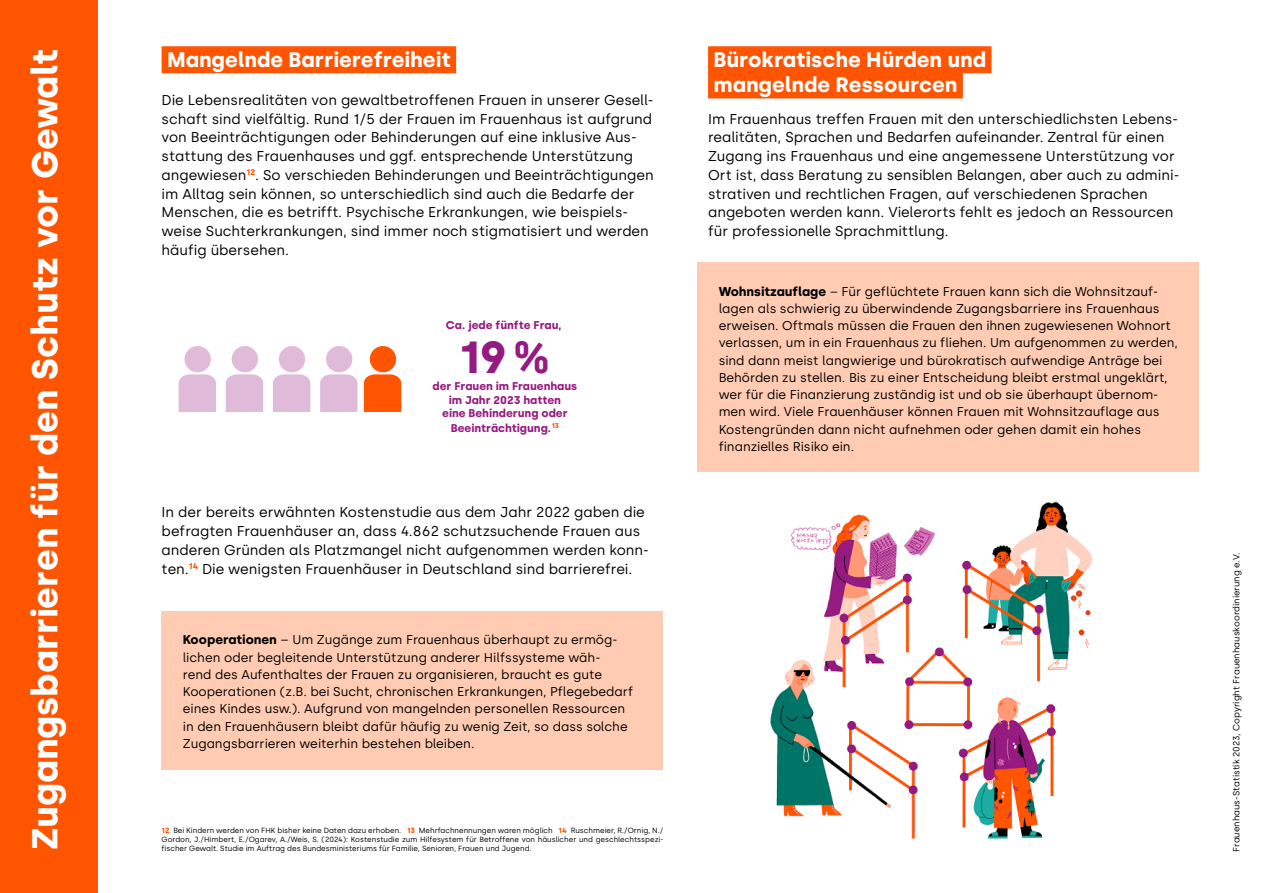
<style>
.page{position:relative;width:1263px;height:893px;background:#fff}
.page>*{position:absolute;margin:0;border:0;box-sizing:border-box;transform-origin:0 0}
.t1{font:700 45px "Silka";color:#961b80}
.t2{font:700 36px "Silka";color:#fff}
.t3{font:700 21px/25.2px "Silka";color:#fff}
.t4{font:14.25px/18.8px "Silka";color:#000}
.t5{font:12.75px/17.2px "Silka";color:#000}
.t6{font:700 11.25px/13.8px "Silka";color:#961b80;text-align:center}
.t7{font:9px "Silka";color:#000}
.t8{font:7.5px/9px "Silka";color:#000;text-align:justify}
.s1{font-weight:700}
.s2{font-weight:700;color:#ff5400}
</style>
<div class="page">
<div style="left:0;top:0;width:98px;height:893px;background:#ff5400"></div>
<div style="left:162px;top:46px;width:294px;height:27px;background:#ff5400"></div>
<div style="left:708px;top:46px;width:283px;height:27px;background:#ff5400"></div>
<div style="left:708px;top:71px;width:255px;height:27px;background:#ff5400"></div>
<div style="left:697px;top:262px;width:502px;height:210px;background:#ffccb3"></div>
<div style="left:162px;top:611px;width:501px;height:158px;background:#ffccb3"></div>
<svg style="left:320px;top:374px;width:37px;height:38px"></svg>
<div style="left:326px;top:346px;width:26px;height:26px;background:#dfbbd9;border-radius:50%"></div>
<svg style="left:273px;top:374px;width:37px;height:38px"></svg>
<div style="left:279px;top:346px;width:26px;height:26px;background:#dfbbd9;border-radius:50%"></div>
<svg style="left:226px;top:374px;width:37px;height:38px"></svg>
<div style="left:232px;top:346px;width:26px;height:26px;background:#dfbbd9;border-radius:50%"></div>
<svg style="left:179px;top:374px;width:37px;height:38px"></svg>
<div style="left:185px;top:346px;width:26px;height:26px;background:#dfbbd9;border-radius:50%"></div>
<svg style="left:364px;top:374px;width:37px;height:38px"></svg>
<div style="left:370px;top:346px;width:26px;height:26px;background:#ff5400;border-radius:50%"></div>
<img style="left:770px;top:501px;width:323px;height:338px">
<h2 class="t2" style="left:24px;top:850px;width:802px;rotate:-90deg">Zugangsbarrieren für den Schutz vor Gewalt</h2>
<h3 class="t3" style="left:167px;top:47px;width:285px">Mangelnde Barrierefreiheit</h3>
<p class="t4" style="left:162px;top:90px;width:494px">Die Lebensrealitäten von gewaltbetroffenen Frauen in unserer Gesell&shy;schaft sind vielfältig. Rund 1/5 der Frauen im Frauenhaus ist aufgrund von Beeinträchtigungen oder Behinderungen auf eine inklusive Aus&shy;stattung des Frauenhauses und ggf. entsprechende Unterstützung angewiesen<sup>12</sup>. So verschieden Behinderungen und Beeinträchtigungen im Alltag sein können, so unterschiedlich sind auch die Bedarfe der Menschen, die es betrifft. Psychische Erkrankungen, wie beispiels&shy;weise Suchterkrankungen, sind immer noch stigmatisiert und werden häufig übersehen.</p>
<p class="t6" style="left:446px;top:318px;width:117px">Ca. jede fünfte Frau,</p>
<h1 class="t1" style="left:459px;top:330px;width:92px">19%</h1>
<p class="t6" style="left:433px;top:379px;width:146px">der Frauen im Frauenhaus im Jahr 2023 hatten<br>eine Behinderung oder<br>Beeinträchtigung.<sup>13</sup></p>
<p class="t4" style="left:162px;top:503px;width:489px">In der bereits erwähnten Kostenstudie aus dem Jahr 2022 gaben die befragten Frauenhäuser an, dass 4.862 schutzsuchende Frauen aus anderen Gründen als Platzmangel nicht aufgenommen werden konn&shy;ten.<sup>14</sup> Die wenigsten Frauenhäuser in Deutschland sind barrierefrei.</p>
<p class="t5" style="left:183px;top:631px;width:452px"><span class="s1">Kooperationen</span> – Um Zugänge zum Frauenhaus überhaupt zu ermög&shy;lichen oder begleitende Unterstützung anderer Hilfssysteme wäh-<br>rend des Aufenthaltes der Frauen zu organisieren, braucht es gute Kooperationen (z.B. bei Sucht, chronischen Erkrankungen, Pflegebedarf eines Kindes usw.). Aufgrund von mangelnden personellen Ressourcen in den Frauenhäusern bleibt dafür häufig zu wenig Zeit, so dass solche Zugangsbarrieren weiterhin bestehen bleiben.</p>
<p class="t8" style="left:162px;top:826px;width:503px"><span class="s2">12</span> Bei Kindern werden von FHK bisher keine Daten dazu erhoben. <span class="s2">13</span> Mehrfachnennungen waren möglich <span class="s2">14</span> Ruschmeier, R./Ornig, N./ Gordon, J./Himbert, E./Ogarev, A./Weis, S. (2024): Kostenstudie zum Hilfesystem für Betroffene von häuslicher und geschlechtsspezi&shy;fischer Gewalt. Studie im Auftrag des Bundesministeriums für Familie, Senioren, Frauen und Jugend.</p>
<h3 class="t3" style="left:713px;top:47px;width:274px">Bürokratische Hürden und mangelnde Ressourcen</h3>
<p class="t4" style="left:708px;top:109px;width:471px">Im Frauenhaus treffen Frauen mit den unterschiedlichsten Lebens&shy;realitäten, Sprachen und Bedarfen aufeinander. Zentral für einen Zugang ins Frauenhaus und eine angemessene Unterstützung vor Ort ist, dass Beratung zu sensiblen Belangen, aber auch zu admini&shy;strativen und rechtlichen Fragen, auf verschiedenen Sprachen angeboten werden kann. Vielerorts fehlt es jedoch an Ressourcen für professionelle Sprachmittlung.</p>
<p class="t5" style="left:719px;top:283px;width:461px"><span class="s1">Wohnsitzauflage</span> – Für geflüchtete Frauen kann sich die Wohnsitzauf&shy;lagen als schwierig zu überwindende Zugangsbarriere ins Frauenhaus erweisen. Oftmals müssen die Frauen den ihnen zugewiesenen Wohnort verlassen, um in ein Frauenhaus zu fliehen. Um aufgenommen zu werden, sind dann meist langwierige und bürokratisch aufwendige Anträge bei Behörden zu stellen. Bis zu einer Entscheidung bleibt erstmal ungeklärt, wer für die Finanzierung zuständig ist und ob sie überhaupt übernom&shy;men wird. Viele Frauenhäuser können Frauen mit Wohnsitzauflage aus Kostengründen dann nicht aufnehmen oder gehen damit ein hohes finanzielles Risiko ein.</p>
<p class="t7" style="left:1231px;top:852px;width:301px;rotate:-90deg">Frauenhaus-Statistik 2023, Copyright Frauenhauskoordinierung e.V.</p>
</div>
